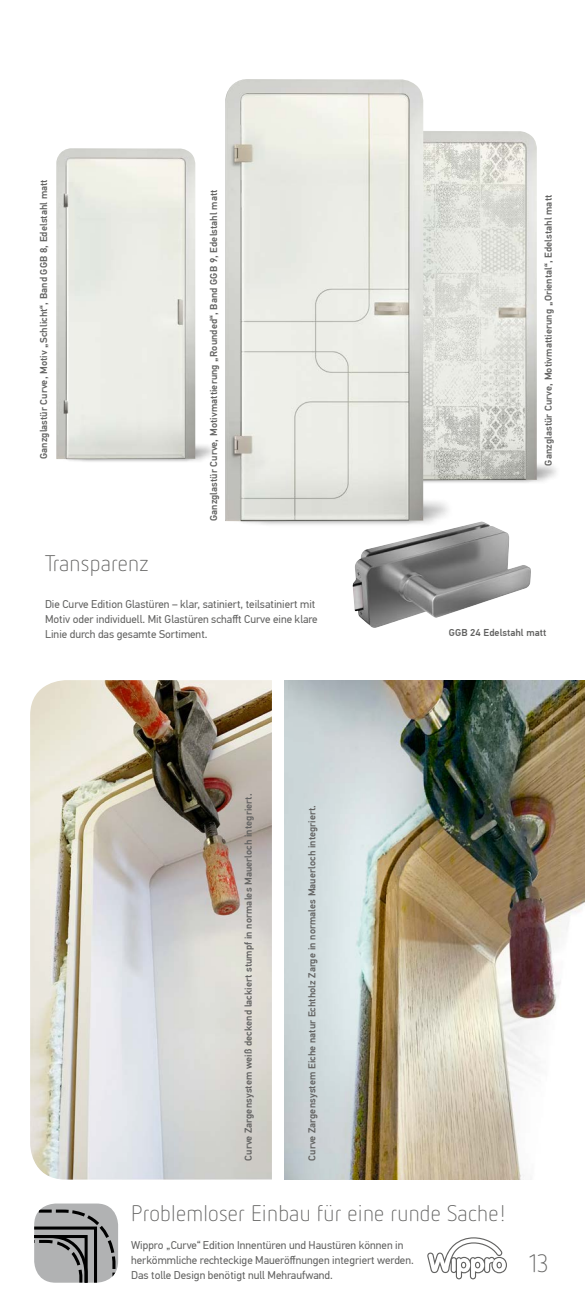
<style>
.page{position:relative;width:585px;height:1312px;background:#fff}
.page>*{position:absolute;margin:0;border:0;box-sizing:border-box;transform-origin:0 0}
.t1{font:300 25px "Netto OT";color:#626261}
.t2{font:300 22.5px "Netto OT";letter-spacing:.01em;color:#626261}
.t3{font:11.25px/15px "PF Din Text Pro";color:#626261}
.t4{font:500 10px "PF Din Text Pro";letter-spacing:.01em;color:#626261}
</style>
<div class="page">
<img style="left:30px;top:680px;width:242px;height:499px">
<img style="left:284px;top:680px;width:301px;height:499px">
<div style="left:34px;top:1203px;width:84px;height:79px;background:#b1b2b3;border-radius:22px"></div>
<svg style="left:34px;top:1207px;width:83px;height:76px"></svg>
<img style="left:352px;top:521px;width:179px;height:106px">
<div style="left:76px;top:441px;width:133px;height:22px;background:#000;opacity:.92"></div>
<div style="left:84px;top:437px;width:133px;height:22px;background:#000;opacity:.92"></div>
<img style="left:56px;top:148px;width:139px;height:311px">
<div style="left:402px;top:460px;width:150px;height:25px;background:#000;opacity:.92"></div>
<div style="left:412px;top:456px;width:149px;height:24px;background:#000;opacity:.92"></div>
<img style="left:423px;top:131px;width:114px;height:349px">
<div style="left:254px;top:496px;width:188px;height:31px;background:#000;opacity:.92"></div>
<div style="left:265px;top:490px;width:189px;height:31px;background:#000;opacity:.92"></div>
<img style="left:225px;top:79px;width:198px;height:442px">
<svg style="left:427px;top:1237px;width:80px;height:41px"></svg>
<p class="t4" style="left:38px;top:459px;width:281px;rotate:-90deg">Ganzglastür Curve, Motiv „Schlicht“, Band GGB 8, Edelstahl matt</p>
<p class="t4" style="left:208px;top:521px;width:333px;rotate:-90deg">Ganzglastür Curve, Motivmattierung „Rounded“, Band GGB 9, Edelstahl matt</p>
<h2 class="t2" style="left:45px;top:549px;width:105px">Transparenz</h2>
<p class="t3" style="left:45px;top:596px;width:274px">Die Curve Edition Glastüren – klar, satiniert, teilsatiniert mit<br>Motiv oder individuell. Mit Glastüren schafft Curve eine klare<br>Linie durch das gesamte Sortiment.</p>
<p class="t4" style="left:242px;top:1160px;width:368px;rotate:-90deg">Curve Zargensystem weiß deckend lackiert stumpf in normales Mauerloch integriert.</p>
<p class="t4" style="left:306px;top:1160px;width:357px;rotate:-90deg">Curve Zargensystem Eiche natur Echtholz Zarge in normales Mauerloch integriert.</p>
<p class="t4" style="left:542px;top:465px;width:272px;rotate:-90deg">Ganzglastür Curve, Motivmattierung „Oriental“, Edelstahl matt</p>
<p class="t4" style="left:449px;top:626px;width:99px">GGB 24 Edelstahl matt</p>
<h2 class="t2" style="left:131px;top:1199px;width:377px">Problemloser Einbau für eine runde Sache!</h2>
<p class="t3" style="left:131px;top:1237px;width:284px">Wippro „Curve“ Edition Innentüren und Haustüren können in herkömmliche rechteckige Maueröffnungen integriert werden.<br>Das tolle Design benötigt null Mehraufwand.</p>
<h1 class="t1" style="left:529px;top:1247px;width:21px">13</h1>
</div>
